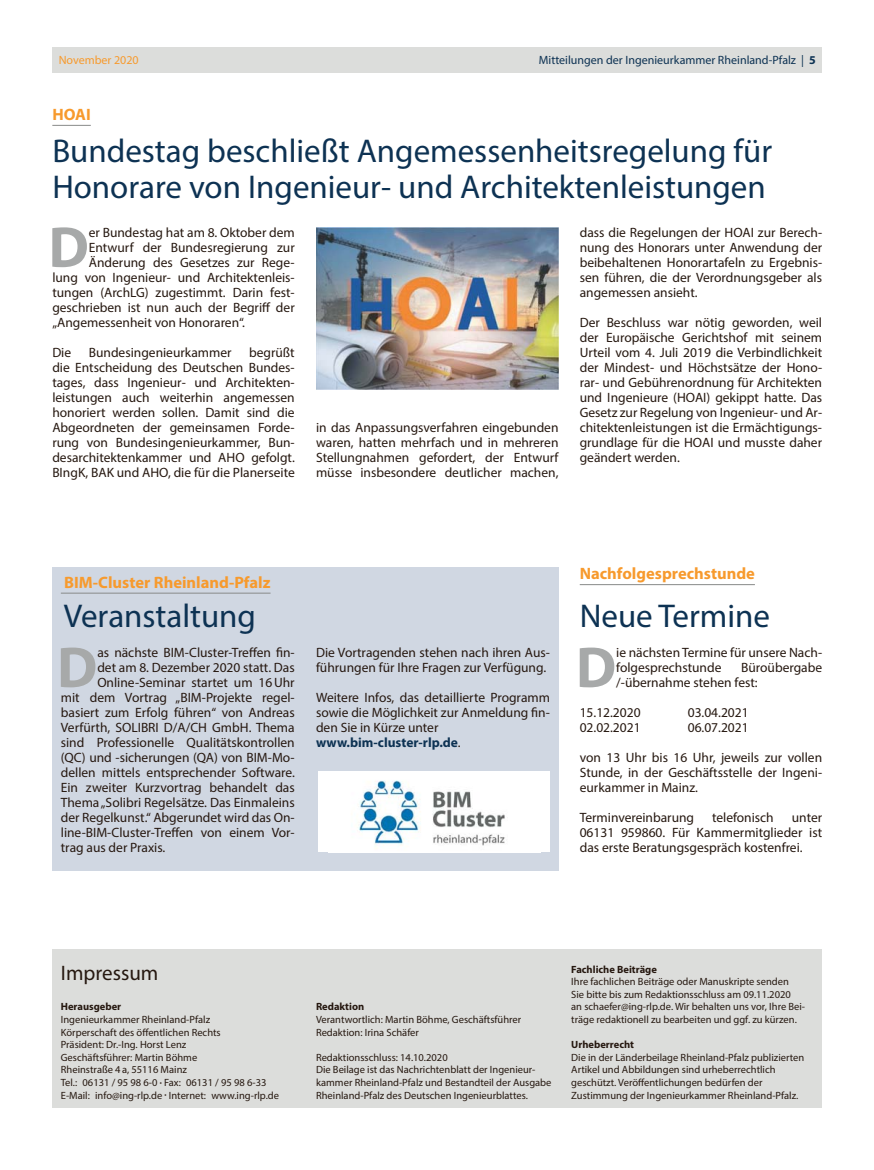
<style>
.page{position:relative;width:874px;height:1170px;background:#fff}
.page>*{position:absolute;margin:0;border:0;box-sizing:border-box;transform-origin:0 0}
.t1{font:700 58.05px "Myriad Pro";color:#a7a9a9}
.t2{font:33px/36px "Myriad Pro";color:#0d3253}
.t3{font:21px "Myriad Pro";color:#261810}
.t4{font:700 16.5px "Myriad Pro";color:#f79a2d}
.t5{font:13.5px/15px "Myriad Pro";color:#261810;text-align:justify}
.t6{font:12px "Myriad Pro";color:#0d3253}
.t7{font:12px "Myriad Pro";color:#f79a2d}
.t8{font:10.5px/12.6px "Myriad Pro";color:#261810}
.t9{font:700 10.5px "Myriad Pro";color:#261810}
.s1{font-weight:700}
.s2{font-weight:700;color:#0d3253}
.s3{font-size:7.5px}
</style>
<div class="page">
<div style="left:52px;top:47px;width:770px;height:25px;background:#dcdddb"></div>
<div style="left:52px;top:949px;width:770px;height:158px;background:#dcdddb"></div>
<hr style="left:52px;top:125px;width:39px;height:1px;background:#888a89">
<img style="left:316px;top:228px;width:242px;height:161px">
<div style="left:52px;top:567px;width:506px;height:303px;background:#d0d7e2"></div>
<hr style="left:61px;top:593px;width:209px;height:1px;background:#888a89">
<div style="left:319px;top:771px;width:231px;height:81px;background:#fff"></div>
<img style="left:358px;top:780px;width:147px;height:69px">
<hr style="left:580px;top:584px;width:175px;height:1px;background:#888a89">
<p class="t7" style="left:59px;top:56px;width:82px">November 2020</p>
<p class="t6" style="left:539px;top:56px;width:278px">Mitteilungen der Ingenieurkammer Rheinland-Pfalz | <span class="s1">5</span></p>
<p class="t4" style="left:52px;top:108px;width:40px">HOAI</p>
<h2 class="t2" style="left:52px;top:136px;width:721px">Bundestag beschließt Angemessenheitsregelung für<br>Honorare von Ingenieur- und Architektenleistungen</h2>
<h1 class="t1" style="left:48px;top:225px;width:42px">D</h1>
<p class="t5" style="left:89px;top:226px;width:207px">er Bundestag hat am 8. Oktober dem</p>
<p class="t5" style="left:580px;top:226px;width:244px">dass die Regelungen der HOAI zur Berech&shy;nung des Honorars unter Anwendung der beibehaltenen Honorartafeln zu Ergebnis&shy;sen führen, die der Verordnungsgeber als angemessen ansieht.</p>
<p class="t5" style="left:580px;top:316px;width:244px">Der Beschluss war nötig geworden, weil der Europäische Gerichtshof mit seinem Urteil vom 4. Juli 2019 die Verbindlichkeit der Mindest- und Höchstsätze der Hono&shy;rar- und Gebührenordnung für Architekten und Ingenieure (HOAI) gekippt hatte. Das Gesetz zur Regelung von Ingenieur- und Ar&shy;chitektenleistungen ist die Ermächtigungs&shy;grundlage für die HOAI und musste daher geändert werden.</p>
<p class="t5" style="left:89px;top:241px;width:207px">Entwurf der Bundesregierung zur</p>
<p class="t5" style="left:89px;top:256px;width:207px">Änderung des Gesetzes zur Rege-</p>
<p class="t5" style="left:52px;top:271px;width:244px">lung von Ingenieur- und Architektenleis-</p>
<p class="t5" style="left:52px;top:286px;width:244px">tungen (ArchLG) zugestimmt. Darin fest-</p>
<p class="t5" style="left:52px;top:301px;width:244px">geschrieben ist nun auch der Begriff der</p>
<p class="t5" style="left:52px;top:316px;width:194px">„Angemessenheit von Honoraren“.</p>
<p class="t5" style="left:52px;top:346px;width:20px">Die</p>
<p class="t5" style="left:89px;top:346px;width:144px">Bundesingenieurkammer</p>
<p class="t5" style="left:52px;top:346px;width:244px;text-indent:197px">begrüßt die Entscheidung des Deutschen Bundes&shy;tages, dass Ingenieur- und Architekten&shy;leistungen auch weiterhin angemessen honoriert werden sollen. Damit sind die Abge ordneten der gemeinsamen Forde&shy;rung von Bundesingenieurkammer, Bun&shy;desarchitektenkammer und AHO gefolgt.<br>BIngK, BAK und AHO, die für die Planerseite</p>
<p class="t5" style="left:316px;top:421px;width:244px">in das Anpassungsverfahren eingebunden waren, hatten mehrfach und in mehreren Stellungnahmen gefordert, der Entwurf müsse insbesondere deutlicher machen,</p>
<p class="t4" style="left:64px;top:576px;width:208px">BIM-Cluster Rheinland-Pfalz</p>
<h2 class="t2" style="left:64px;top:601px;width:194px">Veranstaltung</h2>
<h1 class="t1" style="left:57px;top:645px;width:42px">D</h1>
<p class="t5" style="left:97px;top:646px;width:199px">as nächste BIM-Cluster-Treffen fin-</p>
<p class="t5" style="left:97px;top:661px;width:199px">det am 8. Dezember 2020 statt. Das</p>
<p class="t5" style="left:97px;top:676px;width:199px">Online-Seminar startet um 16 Uhr</p>
<p class="t5" style="left:61px;top:691px;width:235px">mit dem Vortrag „BIM-Projekte regel-</p>
<p class="t5" style="left:61px;top:706px;width:235px">basiert zum Erfolg führen“ von Andreas</p>
<p class="t5" style="left:61px;top:721px;width:235px">Verfürth, SOLIBRI D/A/CH GmbH. Thema</p>
<p class="t5" style="left:61px;top:736px;width:235px">sind Professionelle Qualitätskontrollen</p>
<p class="t5" style="left:61px;top:751px;width:235px">(QC) und -sicherungen (QA) von BIM-Mo-</p>
<p class="t5" style="left:61px;top:766px;width:235px">dellen mittels entsprechender Software.</p>
<p class="t5" style="left:61px;top:781px;width:235px">Ein zweiter Kurzvortrag behandelt das</p>
<p class="t5" style="left:61px;top:796px;width:235px">Thema „Solibri Regelsätze. Das Einmaleins</p>
<p class="t5" style="left:61px;top:811px;width:235px">der Regelkunst.“ Abgerundet wird das On-</p>
<p class="t5" style="left:61px;top:826px;width:235px">line-BIM-Cluster-Treffen von einem Vor-</p>
<p class="t5" style="left:61px;top:841px;width:106px">trag aus der Praxis.</p>
<p class="t5" style="left:316px;top:646px;width:235px">Die Vortragenden stehen nach ihren Aus&shy;führungen für Ihre Fragen zur Verfügung.</p>
<p class="t5" style="left:316px;top:691px;width:235px;text-align:left">Weitere Infos, das detaillierte Programm sowie die Möglichkeit zur Anmeldung fin&shy;den Sie in Kürze unter <span class="s2">www.bim-cluster-rlp.de</span>.</p>
<p class="t4" style="left:580px;top:567px;width:177px">Nachfolgesprechstunde</p>
<h2 class="t2" style="left:580px;top:601px;width:192px">Neue Termine</h2>
<h1 class="t1" style="left:576px;top:645px;width:42px">D</h1>
<p class="t5" style="left:616px;top:646px;width:207px">ie nächsten Termine für unsere Nach&shy;folgesprechstunde</p>
<p class="t5" style="left:616px;top:661px;width:207px;text-indent:125px">Büroübergabe /-übernahme stehen fest:</p>
<p class="t5" style="left:580px;top:706px;width:62px">15.12.2020</p>
<p class="t5" style="left:688px;top:706px;width:62px">03.04.2021</p>
<p class="t5" style="left:580px;top:721px;width:62px">02.02.2021</p>
<p class="t5" style="left:688px;top:721px;width:62px">06.07.2021</p>
<p class="t5" style="left:580px;top:751px;width:244px">von 13 Uhr bis 16 Uhr, jeweils zur vollen Stunde, in der Geschäftsstelle der Ingeni&shy;eurkammer in Mainz.</p>
<p class="t5" style="left:580px;top:811px;width:116px">Terminvereinbarung</p>
<p class="t5" style="left:712px;top:811px;width:63px">telefonisch</p>
<p class="t5" style="left:580px;top:811px;width:244px;text-indent:212px">unter 06131 959860. Für Kammermitglieder ist das erste Beratungsgespräch kostenfrei.</p>
<h3 class="t3" style="left:61px;top:964px;width:99px">Impressum</h3>
<p class="t9" style="left:61px;top:1003px;width:62px">Herausgeber</p>
<p class="t8" style="left:61px;top:1014px;width:220px">Ingenieurkammer Rheinland-Pfalz<br>Körperschaft des öffentlichen Rechts<br>Präsident: Dr.-Ing. Horst Lenz<br>Geschäftsführer: Martin Böhme<br>Rheinstraße 4 a, 55116 Mainz<br>Tel.: 06131 / 95 98 6-0 <span class="s3">•</span> Fax: 06131 / 95 98 6-33<br>E-Mail: info@ing-rlp.de <span class="s3">•</span> Internet: www.ing-rlp.de</p>
<p class="t9" style="left:316px;top:1003px;width:50px">Redaktion</p>
<p class="t8" style="left:316px;top:1014px;width:207px">Verantwortlich: Martin Böhme, Geschäftsführer<br>Redaktion: Irina Schäfer</p>
<p class="t8" style="left:316px;top:1052px;width:237px">Redaktionsschluss: 14.10.2020<br>Die Beilage ist das Nachrichtenblatt der Ingenieur&shy;kammer Rheinland-Pfalz und Bestandteil der Ausgabe Rheinland-Pfalz des Deutschen Ingenieurblattes.</p>
<p class="t9" style="left:571px;top:965px;width:87px">Fachliche Beiträge</p>
<p class="t8" style="left:571px;top:976px;width:235px">Ihre fachlichen Beiträge oder Manuskripte senden<br>Sie bitte bis zum Redaktionsschluss am 09.11.2020<br>an schaefer@ing-rlp.de. Wir behalten uns vor, Ihre Bei&shy;träge redaktionell zu bearbeiten und ggf. zu kürzen.</p>
<p class="t9" style="left:571px;top:1040px;width:64px">Urheberrecht</p>
<p class="t8" style="left:571px;top:1052px;width:234px">Die in der Länderbeilage Rheinland-Pfalz publizierten Artikel und Abbildungen sind urheberrechtlich geschützt. Veröffentlichungen bedürfen der Zustimmung der Ingenieurkammer Rheinland-Pfalz.</p>
</div>
